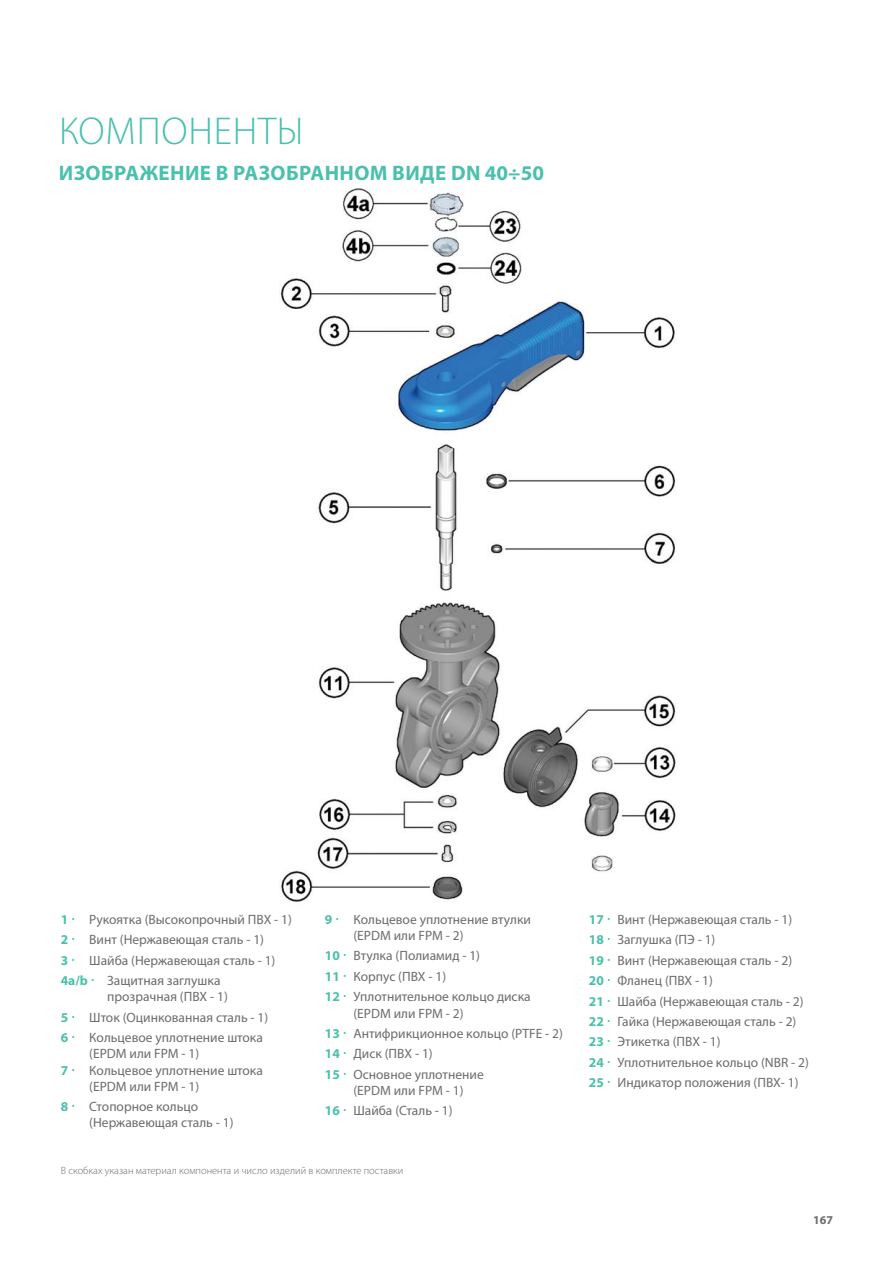
<style>
.page{position:relative;width:893px;height:1263px;background:#fff}
.page>*{position:absolute;margin:0;border:0;box-sizing:border-box;transform-origin:0 0}
.t1{font:300 39px "Myriad Pro";letter-spacing:.02em;color:#4bc0ad}
.t2{font:700 21px "Myriad Pro";letter-spacing:.02em;color:#4bc0ad}
.t3{font:13.5px/20.4px "Myriad Pro";color:#6d6b6b}
.t4{font:700 13.5px "Myriad Pro";color:#4bc0ad}
.t5{font:700 12px "Myriad Pro";color:#6d6b6b}
.t6{font:300 10.5px "Myriad Pro";color:#6d6b6b}
.s1{font-weight:700;color:#4bc0ad}
</style>
<div class="page">
<img style="left:280px;top:188px;width:397px;height:714px">
<h1 class="t1" style="left:59px;top:108px;width:246px">КОМПОНЕНТЫ</h1>
<h2 class="t2" style="left:59px;top:160px;width:487px">ИЗОБРАЖЕНИЕ В РАЗОБРАННОМ ВИДЕ DN 40÷50</h2>
<p class="t4" style="left:61px;top:911px;width:9px">1</p>
<p class="t3" style="left:89px;top:910px;width:204px">Рукоятка (Высокопрочный ПВХ - 1)</p>
<p class="t4" style="left:61px;top:932px;width:9px">2</p>
<p class="t3" style="left:89px;top:930px;width:176px">Винт (Нержавеющая сталь - 1)</p>
<p class="t4" style="left:61px;top:952px;width:9px">3</p>
<p class="t3" style="left:89px;top:951px;width:188px">Шайба (Нержавеющая сталь - 1)</p>
<p class="t4" style="left:61px;top:973px;width:29px">4a/b</p>
<p class="t3" style="left:107px;top:973px;width:122px;line-height:16.2px">Защитная заглушка прозрачная (ПВХ - 1)</p>
<p class="t4" style="left:61px;top:1009px;width:9px">5</p>
<p class="t3" style="left:89px;top:1008px;width:181px">Шток (Оцинкованная сталь - 1)</p>
<p class="t4" style="left:61px;top:1030px;width:9px">6</p>
<p class="t3" style="left:89px;top:1030px;width:175px;line-height:16.2px">Кольцевое уплотнение штока (EPDM или FPM - 1)</p>
<p class="t4" style="left:61px;top:1062px;width:9px">7</p>
<p class="t3" style="left:89px;top:1063px;width:175px;line-height:16.2px">Кольцевое уплотнение штока (EPDM или FPM - 1)</p>
<p class="t4" style="left:61px;top:1099px;width:9px">8</p>
<p class="t3" style="left:89px;top:1099px;width:146px;line-height:16.2px">Стопорное кольцо (Нержавеющая сталь - 1)</p>
<p class="t4" style="left:325px;top:911px;width:9px">9</p>
<p class="t3" style="left:353px;top:912px;width:179px;line-height:16.2px">Кольцевое уплотнение втулки (EPDM или FPM - 2)</p>
<p class="t3" style="left:325px;top:947px;width:207px"><span class="s1">10</span> Втулка (Полиамид - 1)<br><span class="s1">11</span> Корпус (ПВХ - 1)<br><span class="s1">12</span> Уплотнительное кольцо диска</p>
<p class="t3" style="left:325px;top:1004px;width:239px;text-indent:28px">(EPDM или FPM - 2)<br><span class="s1">13</span> Антифрикционное кольцо (PTFE - 2)<br><span class="s1">14</span> Диск (ПВХ - 1)<br><span class="s1">15</span> Основное уплотнение</p>
<p class="t3" style="left:325px;top:1081px;width:140px;text-indent:28px">(EPDM или FPM - 1)<br><span class="s1">16</span> Шайба (Сталь - 1)</p>
<p class="t6" style="left:61px;top:1164px;width:344px">В скобках указан материал компонента и число изделий в комплекте поставки</p>
<p class="t3" style="left:589px;top:910px;width:221px"><span class="s1">17</span> Винт (Нержавеющая сталь - 1)<br><span class="s1">18</span> Заглушка (ПЭ - 1)<br><span class="s1">19</span> Винт (Нержавеющая сталь - 2)<br><span class="s1">20</span> Фланец (ПВХ - 1)<br><span class="s1">21</span> Шайба (Нержавеющая сталь - 2)<br><span class="s1">22</span> Гайка (Нержавеющая сталь - 2)<br><span class="s1">23</span> Этикетка (ПВХ - 1)<br><span class="s1">24</span> Уплотнительное кольцо (NBR - 2)<br><span class="s1">25</span> Индикатор положения (ПВХ- 1)</p>
<p class="t5" style="left:813px;top:1213px;width:21px">167</p>
</div>
